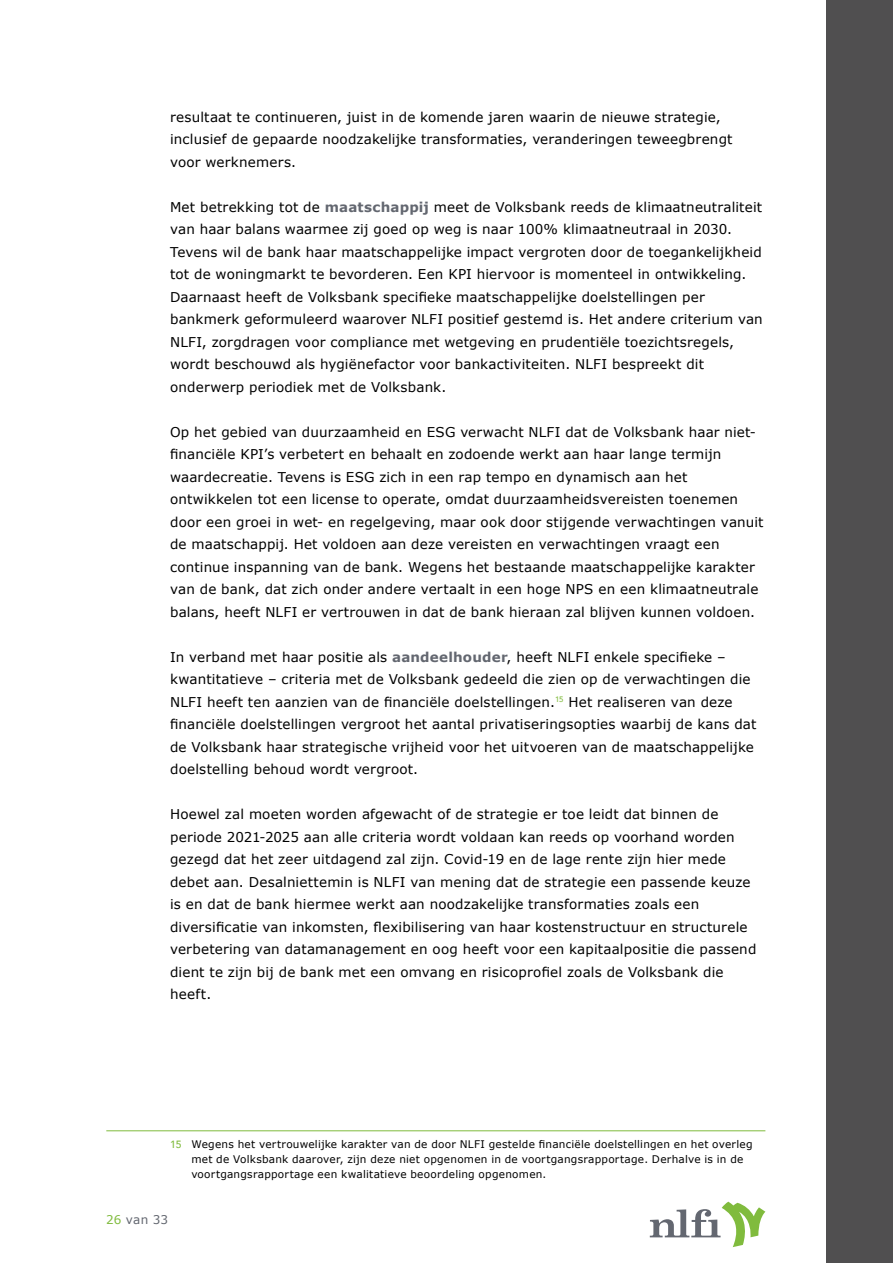
<style>
.page{position:relative;width:893px;height:1263px;background:#fff}
.page>*{position:absolute;margin:0;border:0;box-sizing:border-box;transform-origin:0 0}
.t1{font:13.5px/22.5px "Verdana";letter-spacing:.01em;color:#000}
.t2{font:12px "Verdana";letter-spacing:.01em;color:#636770}
.t3{font:10.5px/15px "Verdana";letter-spacing:.025em;color:#000}
.s1{font-weight:700;color:#636770}
.s2{font-family:"Avenir";font-weight:500;color:#80bb3d}
.s3{color:#80bb3d}
</style>
<div class="page">
<div style="left:826px;top:0;width:67px;height:1263px;background:#504f50"></div>
<svg style="left:650px;top:1201px;width:115px;height:46px"></svg>
<hr style="left:106px;top:1130px;width:659px;height:1px;background:#80bb3d">
<p class="t1" style="left:170px;top:106px;width:564px">resultaat te continueren, juist in de komende jaren waarin de nieuwe strategie, inclusief de gepaarde noodzakelijke transformaties, veranderingen teweegbrengt voor werknemers.</p>
<p class="t1" style="left:170px;top:196px;width:594px">Met betrekking tot de <span class="s1">maatschappij</span> meet de Volksbank reeds de klimaatneutraliteit van haar balans waarmee zij goed op weg is naar 100% klimaatneutraal in 2030.<br>Tevens wil de bank haar maatschappelijke impact vergroten door de toegankelijkheid tot de woningmarkt te bevorderen. Een KPI hiervoor is momenteel in ontwikkeling.<br>Daarnaast heeft de Volksbank specifieke maatschappelijke doelstellingen per bankmerk geformuleerd waarover NLFI positief gestemd is. Het andere criterium van NLFI, zorgdragen voor compliance met wetgeving en prudentiële toezichtsregels, wordt beschouwd als hygiënefactor voor bankactiviteiten. NLFI bespreekt dit onderwerp periodiek met de Volksbank.</p>
<p class="t1" style="left:170px;top:421px;width:595px">Op het gebied van duurzaamheid en ESG verwacht NLFI dat de Volksbank haar niet&shy;financiële KPI’s verbetert en behaalt en zodoende werkt aan haar lange termijn waardecreatie. Tevens is ESG zich in een rap tempo en dynamisch aan het ontwikkelen tot een license to operate, omdat duurzaamheidsvereisten toenemen door een groei in wet- en regelgeving, maar ook door stijgende verwachtingen vanuit de maatschappij. Het voldoen aan deze vereisten en verwachtingen vraagt een continue inspanning van de bank. Wegens het bestaande maatschappelijke karakter van de bank, dat zich onder andere vertaalt in een hoge NPS en een klimaatneutrale balans, heeft NLFI er vertrouwen in dat de bank hieraan zal blijven kunnen voldoen.</p>
<p class="t1" style="left:170px;top:646px;width:588px">In verband met haar positie als <span class="s1">aandeelhouder</span>, heeft NLFI enkele specifieke – kwantitatieve – criteria met de Volksbank gedeeld die zien op de verwachtingen die NLFI heeft ten aanzien van de financiële doelstellingen.<sup>15</sup> Het realiseren van deze financiële doelstellingen vergroot het aantal privatiseringsopties waarbij de kans dat de Volksbank haar strategische vrijheid voor het uitvoeren van de maatschappelijke doelstelling behoud wordt vergroot.</p>
<p class="t1" style="left:170px;top:803px;width:588px">Hoewel zal moeten worden afgewacht of de strategie er toe leidt dat binnen de periode 2021-2025 aan alle criteria wordt voldaan kan reeds op voorhand worden gezegd dat het zeer uitdagend zal zijn. Covid-19 en de lage rente zijn hier mede debet aan. Desalniettemin is NLFI van mening dat de strategie een passende keuze is en dat de bank hiermee werkt aan noodzakelijke transformaties zoals een diversificatie van inkomsten, flexibilisering van haar kostenstructuur en structurele verbetering van datamanagement en oog heeft voor een kapitaalpositie die passend dient te zijn bij de bank met een omvang en risicoprofiel zoals de Volksbank die heeft.</p>
<p class="t3" style="left:191px;top:1137px;width:563px;text-indent:-21px"><span class="s2">15</span> Wegens het vertrouwelijke karakter van de door NLFI gestelde financiële doelstellingen en het overleg met de Volksbank daarover, zijn deze niet opgenomen in de voortgangsrapportage. Derhalve is in de voortgangsrapportage een kwalitatieve beoordeling opgenomen.</p>
<p class="t2" style="left:106px;top:1212px;width:63px"><span class="s3">26</span> van 33</p>
</div>
